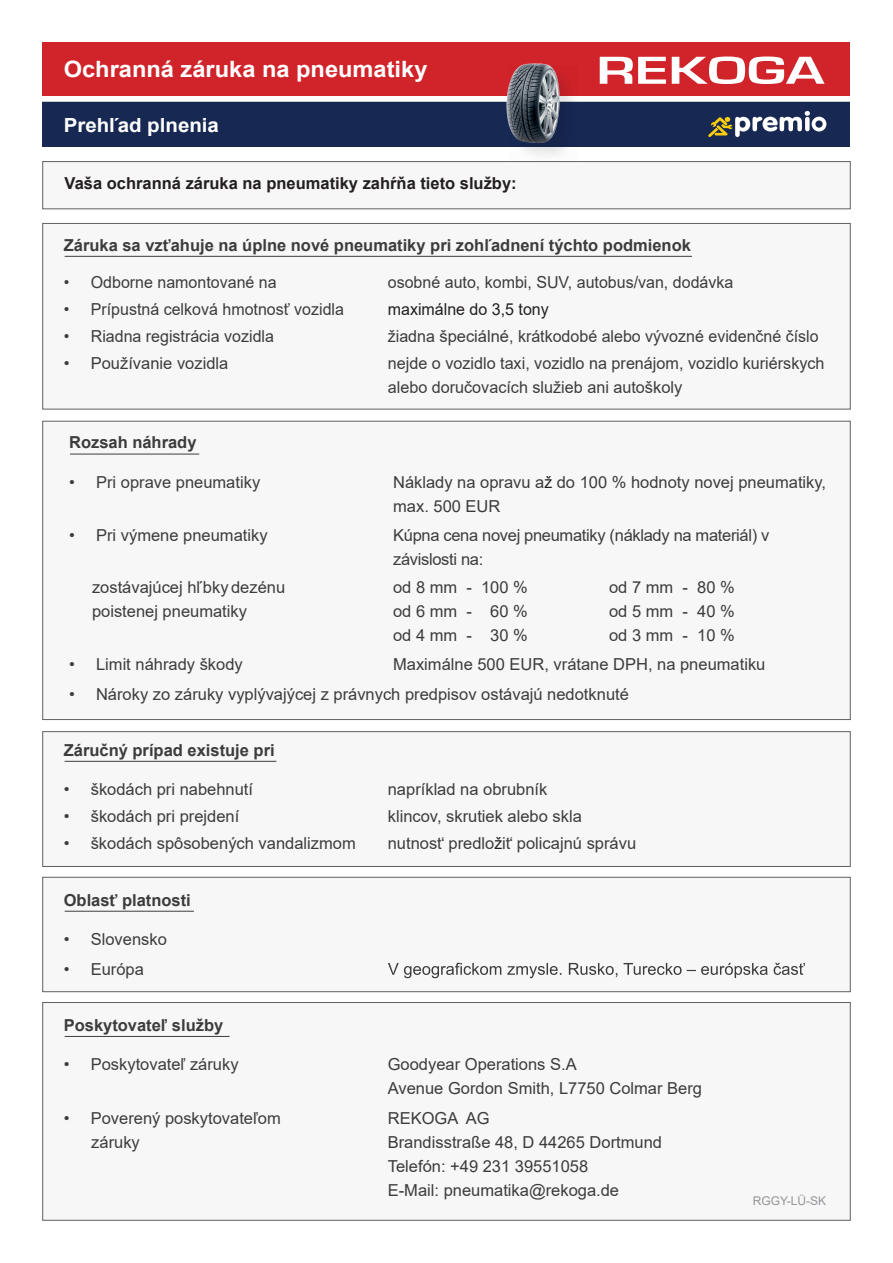
<style>
.page{position:relative;width:893px;height:1263px;background:#fff}
.page>*{position:absolute;margin:0;border:0;box-sizing:border-box;transform-origin:0 0}
.t1{font:700 40.5px "Eurostile";color:#fff;scale:1.5 1}
.t2{font:700 22.5px "Arial";color:#fff;scale:1.05 1}
.t3{font:700 19.5px "Arial";color:#fff;scale:1.05 1}
.t4{font:16.5px/24px "Arial";color:#3c3c3d}
.t5{font:700 16.5px "Arial";color:#3c3c3d}
.t6{font:16.5px/24px "Arial";letter-spacing:-.02em;color:#3c3c3d}
.t7{font:700 16.5px "Arial";color:#231f20}
.t8{font:16.5px "Arial";color:#231f20}
.t9{font:12px "Arial";color:#939598}
.s1{color:#231f20}
</style>
<div class="page">
<div style="left:43px;top:102px;width:807px;height:45px;background:#172953"></div>
<svg style="left:708px;top:111px;width:118px;height:26px"></svg>
<div style="left:43px;top:223px;width:807px;height:186px;background:#f7f7f8;border:1px solid #616164"></div>
<div style="left:43px;top:161px;width:807px;height:48px;background:#f7f7f8;border:1px solid #616164"></div>
<div style="left:43px;top:43px;width:807px;height:53px;background:#d1232a"></div>
<hr style="left:65px;top:256px;width:627px;height:1px;background:#3e3e3f">
<div style="left:43px;top:421px;width:807px;height:299px;background:#f7f7f8;border:1px solid #616164"></div>
<hr style="left:70px;top:454px;width:129px;height:1px;background:#3e3e3f">
<div style="left:43px;top:731px;width:807px;height:136px;background:#f7f7f8;border:1px solid #616164"></div>
<hr style="left:65px;top:761px;width:211px;height:1px;background:#3e3e3f">
<div style="left:43px;top:877px;width:807px;height:115px;background:#f7f7f8;border:1px solid #616164"></div>
<svg style="left:388px;top:963px;width:417px;height:15px"></svg>
<hr style="left:65px;top:911px;width:129px;height:1px;background:#3e3e3f">
<div style="left:43px;top:1002px;width:807px;height:218px;background:#f7f7f8;border:1px solid #616164"></div>
<hr style="left:65px;top:1036px;width:165px;height:1px;background:#3e3e3f">
<svg style="left:524px;top:148px;width:40px;height:8px"></svg>
<img style="left:491px;top:63px;width:92px;height:85px">
<h2 class="t2" style="left:64px;top:54px;width:348px">Ochranná záruka na pneumatiky</h2>
<p class="t3" style="left:64px;top:111px;width:149px">Prehl´ad plnenia</p>
<p class="t7" style="left:65px;top:171px;width:454px">Vaša ochranná záruka na pneumatiky zahŕňa tieto služby:</p>
<h1 class="t1" style="left:596px;top:48px;width:154px">REKOGA</h1>
<p class="t5" style="left:64px;top:233px;width:629px">Záruka sa vzťahuje na úplne nové pneumatiky pri zohl´adnení týchto podmienok</p>
<p class="t4" style="left:64px;top:270px;width:214px">• Odborne namontované na</p>
<p class="t4" style="left:388px;top:270px;width:347px">osobné auto, kombi, SUV, autobus/van, dodávka</p>
<p class="t4" style="left:64px;top:297px;width:282px">• Prípustná celková hmotnosť vozidla</p>
<p class="t8" style="left:388px;top:298px;width:163px">maximálne do 3,5 tony</p>
<p class="t4" style="left:64px;top:324px;width:212px">• Riadna registrácia vozidla</p>
<p class="t4" style="left:388px;top:324px;width:432px">žiadna špeciálné, krátkodobé alebo vývozné evidenčné číslo</p>
<p class="t4" style="left:64px;top:351px;width:166px">• Používanie vozidla</p>
<p class="t4" style="left:388px;top:351px;width:438px">nejde o vozidlo taxi, vozidlo na prenájom, vozidlo kuriérskych alebo doručovacích služieb ani autoškoly</p>
<p class="t5" style="left:69px;top:430px;width:129px">Rozsah náhrady</p>
<p class="t4" style="left:69px;top:470px;width:193px">• Pri oprave pneumatiky</p>
<p class="t4" style="left:393px;top:470px;width:435px">Náklady na opravu a<span class="s1">ž</span> do 100 % hodnoty novej pneumatiky, max. 500 EUR</p>
<p class="t4" style="left:69px;top:523px;width:200px">• Pri výmene pneumatiky</p>
<p class="t6" style="left:393px;top:523px;width:378px">Kúpna cena novej pneumatiky (náklady na materiál) v závislosti na:</p>
<p class="t4" style="left:92px;top:575px;width:195px">zostávajúcej hl´bky dezénu</p>
<p class="t4" style="left:393px;top:575px;width:136px">od 8 mm - 100 %</p>
<p class="t4" style="left:609px;top:575px;width:127px">od 7 mm - 80 %</p>
<p class="t4" style="left:92px;top:599px;width:156px">poistenej pneumatiky</p>
<p class="t4" style="left:393px;top:599px;width:136px">od 6 mm - 60 %</p>
<p class="t4" style="left:609px;top:599px;width:127px">od 5 mm - 40 %</p>
<p class="t4" style="left:393px;top:623px;width:136px">od 4 mm - 30 %</p>
<p class="t4" style="left:609px;top:623px;width:127px">od 3 mm - 10 %</p>
<p class="t4" style="left:69px;top:652px;width:175px">• Limit náhrady škody</p>
<p class="t4" style="left:393px;top:652px;width:374px">Maximálne 500 EUR, vrátane DPH, na pneumatiku</p>
<p class="t4" style="left:69px;top:682px;width:561px">• Nároky zo záruky vyplývajýcej z právnych predpisov ostávajú nedotknuté</p>
<p class="t5" style="left:64px;top:738px;width:212px">Záručný prípad existuje pri</p>
<p class="t4" style="left:64px;top:777px;width:191px">• škodách pri nabehnutí</p>
<p class="t4" style="left:388px;top:777px;width:161px">napríklad na obrubník</p>
<p class="t4" style="left:64px;top:804px;width:177px">• škodách pri prejdení</p>
<p class="t4" style="left:388px;top:804px;width:196px">klincov, skrutiek alebo skla</p>
<p class="t4" style="left:64px;top:831px;width:294px">• škodách spôsobených vandalizmom</p>
<p class="t4" style="left:388px;top:831px;width:250px">nutnost‘ predlo<span class="s1">ž</span>it‘ policajnú správu</p>
<p class="t5" style="left:64px;top:888px;width:129px">Oblasť platnosti</p>
<p class="t4" style="left:64px;top:927px;width:105px">• Slovensko</p>
<p class="t4" style="left:64px;top:957px;width:82px">• Európa</p>
<p class="t5" style="left:64px;top:1013px;width:161px">Poskytovateľ služby</p>
<p class="t4" style="left:64px;top:1052px;width:176px">• Poskytovateľ záruky</p>
<p class="t4" style="left:388px;top:1052px;width:316px">Goodyear Operations S.A<br>Avenue Gordon Smith, L7750 Colmar Berg</p>
<p class="t4" style="left:64px;top:1106px;width:219px">• Poverený poskytovateľom</p>
<p class="t4" style="left:388px;top:1106px;width:103px">REKOGA AG</p>
<p class="t4" style="left:91px;top:1130px;width:50px">záruky</p>
<p class="t4" style="left:388px;top:1130px;width:276px">Brandisstraße 48, D 44265 Dortmund<br>Telefón: +49 231 39551058<br>E-Mail: pneumatika@rekoga.de</p>
<p class="t9" style="left:753px;top:1192px;width:75px">RGGY-LÜ-SK</p>
</div>
